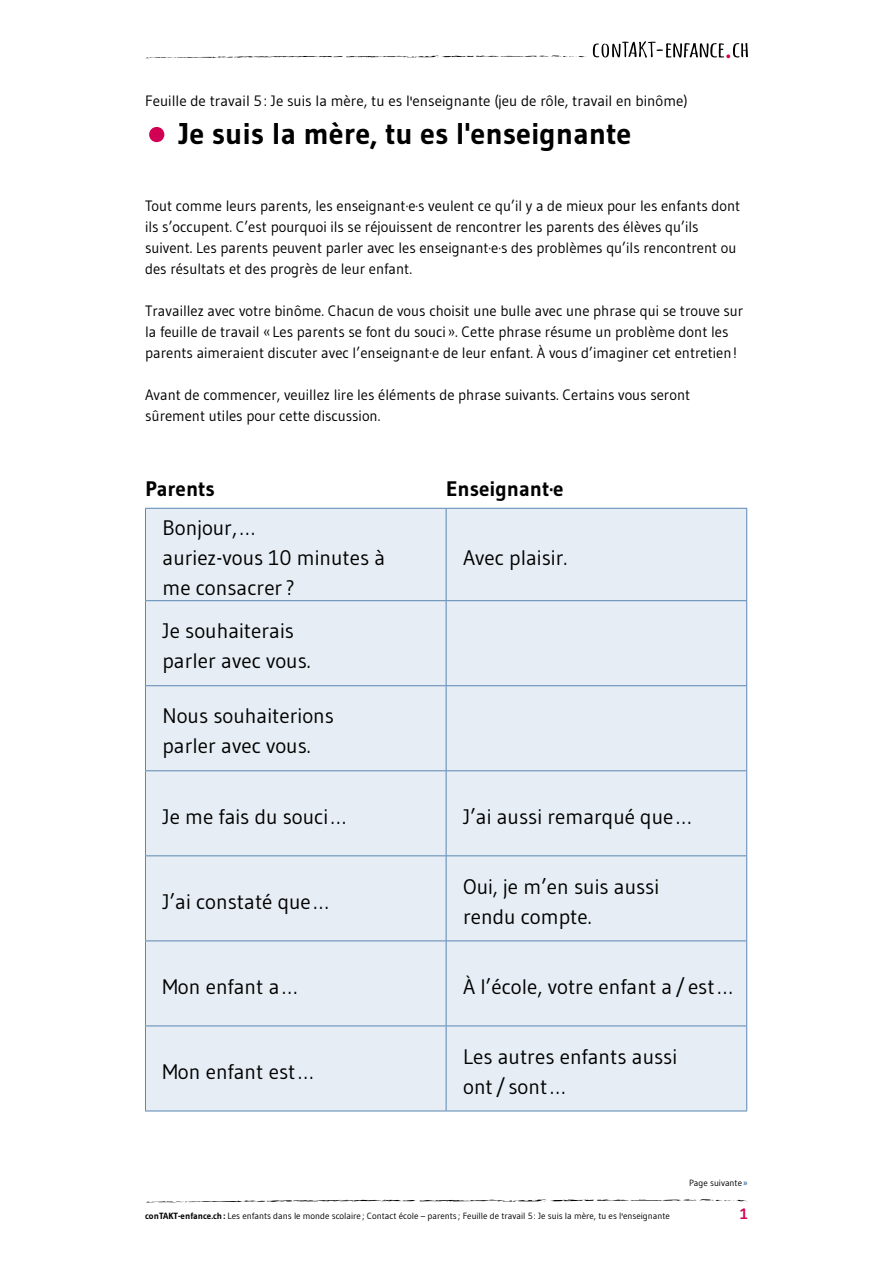
<style>
.page{position:relative;width:893px;height:1263px;background:#fff}
.page>*{position:absolute;margin:0;border:0;box-sizing:border-box;transform-origin:0 0}
.t1{font:700 30px "Gudea";color:#000}
.Lesetext{font:21px/30px "Gudea";color:#000}
.Lesetext-2{font:700 21px "Gudea";color:#000}
.Lauftext{font:15px/21px "Gudea";color:#000}
.Pagina{font:700 15px "Gudea";color:#d20054}
.Fusszeile{font:9px "Gudea";color:#000}
.s1{font-size:51px;color:#d20054}
.s2{font-weight:700;color:#5a87b4}
.s3{font-weight:700}
</style>
<div class="page">
<svg style="left:145px;top:1199px;width:603px;height:4px"></svg>
<svg style="left:146px;top:55px;width:440px;height:3px"></svg>
<svg style="left:593px;top:41px;width:155px;height:17px"></svg>
<div style="left:146px;top:509px;width:600px;height:601px;background:#e6edf4"></div>
<hr style="left:446px;top:509px;width:1px;height:91px;background:#5a87b4">
<hr style="left:446px;top:601px;width:1px;height:84px;background:#5a87b4">
<hr style="left:446px;top:686px;width:1px;height:84px;background:#5a87b4">
<hr style="left:446px;top:771px;width:1px;height:84px;background:#5a87b4">
<hr style="left:446px;top:856px;width:1px;height:84px;background:#5a87b4">
<hr style="left:446px;top:941px;width:1px;height:84px;background:#5a87b4">
<hr style="left:446px;top:1026px;width:1px;height:84px;background:#5a87b4">
<hr style="left:145px;top:508px;width:301px;height:1px;background:#5a87b4">
<hr style="left:145px;top:509px;width:1px;height:91px;background:#5a87b4">
<hr style="left:446px;top:508px;width:301px;height:1px;background:#5a87b4">
<hr style="left:746px;top:509px;width:1px;height:91px;background:#5a87b4">
<hr style="left:145px;top:600px;width:301px;height:1px;background:#5a87b4">
<hr style="left:145px;top:601px;width:1px;height:84px;background:#5a87b4">
<hr style="left:446px;top:600px;width:301px;height:1px;background:#5a87b4">
<hr style="left:746px;top:601px;width:1px;height:84px;background:#5a87b4">
<hr style="left:145px;top:685px;width:301px;height:1px;background:#5a87b4">
<hr style="left:145px;top:686px;width:1px;height:84px;background:#5a87b4">
<hr style="left:446px;top:685px;width:301px;height:1px;background:#5a87b4">
<hr style="left:746px;top:686px;width:1px;height:84px;background:#5a87b4">
<hr style="left:145px;top:770px;width:301px;height:1px;background:#5a87b4">
<hr style="left:145px;top:771px;width:1px;height:84px;background:#5a87b4">
<hr style="left:446px;top:770px;width:301px;height:1px;background:#5a87b4">
<hr style="left:746px;top:771px;width:1px;height:84px;background:#5a87b4">
<hr style="left:145px;top:855px;width:301px;height:1px;background:#5a87b4">
<hr style="left:145px;top:856px;width:1px;height:84px;background:#5a87b4">
<hr style="left:446px;top:855px;width:301px;height:1px;background:#5a87b4">
<hr style="left:746px;top:856px;width:1px;height:84px;background:#5a87b4">
<hr style="left:145px;top:940px;width:301px;height:1px;background:#5a87b4">
<hr style="left:145px;top:941px;width:1px;height:84px;background:#5a87b4">
<hr style="left:446px;top:940px;width:301px;height:1px;background:#5a87b4">
<hr style="left:746px;top:941px;width:1px;height:84px;background:#5a87b4">
<hr style="left:145px;top:1025px;width:301px;height:1px;background:#5a87b4">
<hr style="left:145px;top:1026px;width:1px;height:84px;background:#5a87b4">
<hr style="left:446px;top:1025px;width:301px;height:1px;background:#5a87b4">
<hr style="left:746px;top:1026px;width:1px;height:84px;background:#5a87b4">
<hr style="left:145px;top:1110px;width:301px;height:1px;background:#5a87b4">
<hr style="left:446px;top:1110px;width:301px;height:1px;background:#5a87b4">
<p class="Lauftext" style="left:145px;top:90px;width:544px">Feuille de travail 5: Je suis la mère, tu es l'enseignante (jeu de rôle, travail en binôme)</p>
<p class="t1" style="left:145px;top:115px;width:488px"><span class="s1">•</span> Je suis la mère, tu es l'enseignante</p>
<p class="Lauftext" style="left:145px;top:195px;width:597px">Tout comme leurs parents, les enseignant·e·s veulent ce qu’il y a de mieux pour les enfants dont ils s’occupent. C’est pourquoi ils se réjouissent de rencontrer les parents des élèves qu’ils suivent. Les parents peuvent parler avec les enseignant·e·s des problèmes qu’ils rencontrent ou des résultats et des progrès de leur enfant.</p>
<p class="Lauftext" style="left:145px;top:300px;width:600px">Travaillez avec votre binôme. Chacun de vous choisit une bulle avec une phrase qui se trouve sur la feuille de travail «Les parents se font du souci». Cette phrase résume un problème dont les parents aimeraient discuter avec l’enseignant·e de leur enfant. À vous d’imaginer cet entretien!</p>
<p class="Lauftext" style="left:145px;top:384px;width:547px">Avant de commencer, veuillez lire les éléments de phrase suivants. Certains vous seront sûrement utiles pour cette discussion.</p>
<p class="Lesetext-2" style="left:145px;top:475px;width:71px">Parents</p>
<p class="Lesetext-2" style="left:446px;top:475px;width:119px">Enseignant·e</p>
<p class="Lesetext" style="left:162px;top:512px;width:224px">Bonjour,…<br>auriez-vous 10 minutes à me consacrer ?</p>
<p class="Lesetext" style="left:463px;top:542px;width:106px">Avec plaisir.</p>
<p class="Lesetext" style="left:162px;top:616px;width:150px">Je souhaiterais parler avec vous.</p>
<p class="Lesetext" style="left:162px;top:701px;width:173px">Nous souhaiterions parler avec vous.</p>
<p class="Lesetext" style="left:162px;top:801px;width:185px">Je me fais du souci…</p>
<p class="Lesetext" style="left:463px;top:801px;width:230px">J’ai aussi remarqué que…</p>
<p class="Lesetext" style="left:162px;top:886px;width:168px">J’ai constaté que…</p>
<p class="Lesetext" style="left:463px;top:871px;width:198px">Oui, je m’en suis aussi rendu compte.</p>
<p class="Lesetext" style="left:162px;top:971px;width:137px">Mon enfant a…</p>
<p class="Lesetext" style="left:463px;top:971px;width:271px">À l’école, votre enfant a/ est…</p>
<p class="Lesetext" style="left:162px;top:1056px;width:153px">Mon enfant est…</p>
<p class="Lesetext" style="left:463px;top:1041px;width:216px">Les autres enfants aussi ont / sont…</p>
<p class="Fusszeile" style="left:689px;top:1177px;width:60px">Page suivante<span class="s2">»</span></p>
<p class="Fusszeile" style="left:145px;top:1210px;width:526px"><span class="s3">conTAKT-enfance.ch:</span> Les enfants dans le monde scolaire ; Contact école – parents ; Feuille de travail 5: Je suis la mère, tu es l'enseignante</p>
<p class="Pagina" style="left:740px;top:1204px;width:9px">1</p>
</div>
